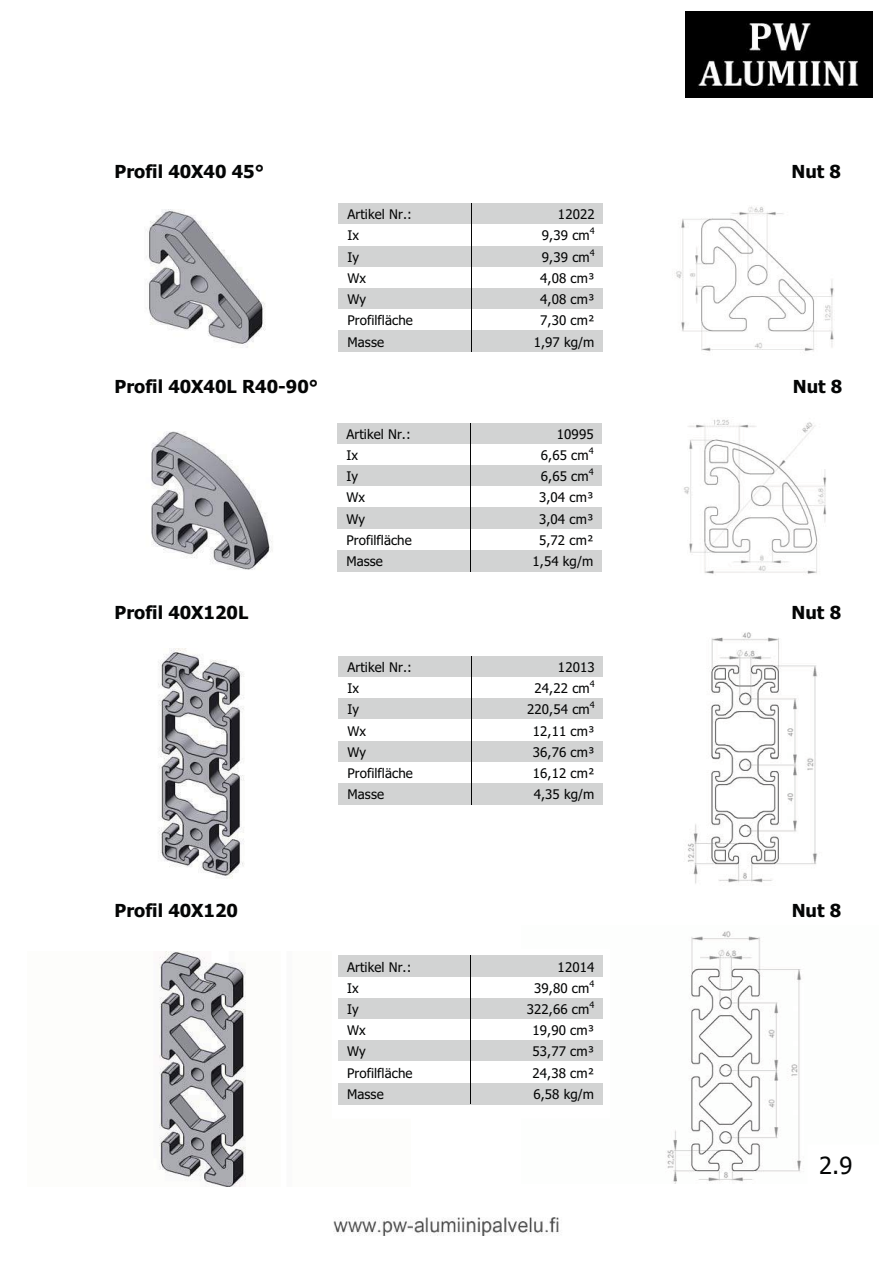
<style>
.page{position:relative;width:893px;height:1263px;background:#fff}
.page>*{position:absolute;margin:0;border:0;box-sizing:border-box;transform-origin:0 0}
.t1{font:23.7px "Tahoma";color:#040505}
.t2{font:700 18px "Tahoma";color:#040505}
.t3{font:13.35px "Tahoma";letter-spacing:.005em;color:#040505}
.t4{font:9px "Tahoma";color:#040505}
</style>
<div class="page">
<img style="left:147px;top:210px;width:119px;height:138px">
<img style="left:676px;top:206px;width:158px;height:146px">
<img style="left:151px;top:431px;width:122px;height:139px">
<img style="left:683px;top:419px;width:144px;height:155px">
<img style="left:158px;top:648px;width:86px;height:231px">
<img style="left:688px;top:632px;width:129px;height:252px">
<img style="left:159px;top:951px;width:87px;height:236px">
<img style="left:667px;top:931px;width:134px;height:252px">
<div style="left:338px;top:203px;width:133px;height:22px;background:#d2d3d3"></div>
<div style="left:471px;top:203px;width:132px;height:22px;background:#d2d3d3"></div>
<div style="left:338px;top:246px;width:133px;height:21px;background:#d2d3d3"></div>
<div style="left:471px;top:246px;width:132px;height:21px;background:#d2d3d3"></div>
<div style="left:338px;top:288px;width:133px;height:22px;background:#d2d3d3"></div>
<div style="left:471px;top:288px;width:132px;height:22px;background:#d2d3d3"></div>
<div style="left:338px;top:331px;width:133px;height:21px;background:#d2d3d3"></div>
<div style="left:471px;top:331px;width:132px;height:21px;background:#d2d3d3"></div>
<svg style="left:471px;top:203px;width:1px;height:149px"></svg>
<div style="left:337px;top:423px;width:133px;height:21px;background:#d2d3d3"></div>
<div style="left:470px;top:423px;width:132px;height:21px;background:#d2d3d3"></div>
<div style="left:337px;top:465px;width:133px;height:22px;background:#d2d3d3"></div>
<div style="left:470px;top:465px;width:132px;height:22px;background:#d2d3d3"></div>
<div style="left:337px;top:508px;width:133px;height:21px;background:#d2d3d3"></div>
<div style="left:470px;top:508px;width:132px;height:21px;background:#d2d3d3"></div>
<div style="left:337px;top:550px;width:133px;height:21px;background:#d2d3d3"></div>
<div style="left:470px;top:550px;width:132px;height:21px;background:#d2d3d3"></div>
<svg style="left:470px;top:423px;width:1px;height:148px"></svg>
<div style="left:338px;top:656px;width:133px;height:22px;background:#d2d3d3"></div>
<div style="left:471px;top:656px;width:132px;height:22px;background:#d2d3d3"></div>
<div style="left:338px;top:677px;width:133px;height:21px;background:#fff"></div>
<div style="left:471px;top:677px;width:132px;height:21px;background:#fff"></div>
<div style="left:338px;top:698px;width:133px;height:22px;background:#d2d3d3"></div>
<div style="left:471px;top:698px;width:132px;height:22px;background:#d2d3d3"></div>
<div style="left:338px;top:741px;width:133px;height:21px;background:#d2d3d3"></div>
<div style="left:471px;top:741px;width:132px;height:21px;background:#d2d3d3"></div>
<div style="left:338px;top:783px;width:133px;height:22px;background:#d2d3d3"></div>
<div style="left:471px;top:783px;width:132px;height:22px;background:#d2d3d3"></div>
<svg style="left:471px;top:656px;width:1px;height:149px"></svg>
<div style="left:338px;top:956px;width:132px;height:21px;background:#d2d3d3"></div>
<div style="left:471px;top:956px;width:131px;height:21px;background:#d2d3d3"></div>
<div style="left:338px;top:998px;width:132px;height:21px;background:#d2d3d3"></div>
<div style="left:471px;top:998px;width:131px;height:21px;background:#d2d3d3"></div>
<div style="left:338px;top:1041px;width:132px;height:21px;background:#d2d3d3"></div>
<div style="left:471px;top:1041px;width:131px;height:21px;background:#d2d3d3"></div>
<div style="left:338px;top:1083px;width:132px;height:21px;background:#d2d3d3"></div>
<div style="left:471px;top:1083px;width:131px;height:21px;background:#d2d3d3"></div>
<svg style="left:470px;top:956px;width:1px;height:148px"></svg>
<img style="left:685px;top:12px;width:187px;height:86px">
<img style="left:333px;top:1217px;width:226px;height:19px">
<h2 class="t2" style="left:115px;top:164px;width:151px">Profil 40X40 45°</h2>
<h2 class="t2" style="left:791px;top:164px;width:51px">Nut 8</h2>
<p class="t3" style="left:347px;top:209px;width:66px">Artikel Nr.:</p>
<p class="t3" style="left:558px;top:209px;width:38px">12022</p>
<p class="t3" style="left:347px;top:230px;width:13px">Ix</p>
<p class="t3" style="left:542px;top:230px;width:49px">9,39 cm</p>
<p class="t4" style="left:590px;top:228px;width:6px">4</p>
<p class="t3" style="left:347px;top:252px;width:13px">Iy</p>
<p class="t3" style="left:542px;top:252px;width:49px">9,39 cm</p>
<p class="t4" style="left:590px;top:249px;width:6px">4</p>
<p class="t3" style="left:347px;top:273px;width:20px">Wx</p>
<p class="t3" style="left:540px;top:273px;width:56px">4,08 cm³</p>
<p class="t3" style="left:347px;top:294px;width:20px">Wy</p>
<p class="t3" style="left:540px;top:294px;width:56px">4,08 cm³</p>
<p class="t3" style="left:347px;top:315px;width:67px">Profilfläche</p>
<p class="t3" style="left:540px;top:315px;width:56px">7,30 cm²</p>
<p class="t3" style="left:347px;top:336px;width:38px">Masse</p>
<p class="t3" style="left:533px;top:336px;width:62px">1,97 kg/m</p>
<h2 class="t2" style="left:115px;top:379px;width:205px">Profil 40X40L R40-90°</h2>
<h2 class="t2" style="left:792px;top:379px;width:51px">Nut 8</h2>
<p class="t3" style="left:346px;top:429px;width:66px">Artikel Nr.:</p>
<p class="t3" style="left:557px;top:429px;width:38px">10995</p>
<p class="t3" style="left:346px;top:450px;width:13px">Ix</p>
<p class="t3" style="left:541px;top:450px;width:49px">6,65 cm</p>
<p class="t4" style="left:589px;top:447px;width:6px">4</p>
<p class="t3" style="left:346px;top:471px;width:13px">Iy</p>
<p class="t3" style="left:541px;top:471px;width:49px">6,65 cm</p>
<p class="t4" style="left:589px;top:468px;width:6px">4</p>
<p class="t3" style="left:346px;top:492px;width:20px">Wx</p>
<p class="t3" style="left:539px;top:492px;width:56px">3,04 cm³</p>
<p class="t3" style="left:346px;top:514px;width:20px">Wy</p>
<p class="t3" style="left:539px;top:514px;width:56px">3,04 cm³</p>
<p class="t3" style="left:346px;top:535px;width:67px">Profilfläche</p>
<p class="t3" style="left:539px;top:535px;width:56px">5,72 cm²</p>
<p class="t3" style="left:346px;top:556px;width:38px">Masse</p>
<p class="t3" style="left:532px;top:556px;width:62px">1,54 kg/m</p>
<h2 class="t2" style="left:115px;top:606px;width:135px">Profil 40X120L</h2>
<h2 class="t2" style="left:791px;top:606px;width:51px">Nut 8</h2>
<p class="t3" style="left:347px;top:662px;width:66px">Artikel Nr.:</p>
<p class="t3" style="left:558px;top:662px;width:38px">12013</p>
<p class="t3" style="left:347px;top:683px;width:13px">Ix</p>
<p class="t3" style="left:534px;top:683px;width:57px">24,22 cm</p>
<p class="t4" style="left:590px;top:680px;width:6px">4</p>
<p class="t3" style="left:347px;top:704px;width:13px">Iy</p>
<p class="t3" style="left:527px;top:704px;width:64px">220,54 cm</p>
<p class="t4" style="left:590px;top:701px;width:6px">4</p>
<p class="t3" style="left:347px;top:725px;width:20px">Wx</p>
<p class="t3" style="left:533px;top:725px;width:63px">12,11 cm³</p>
<p class="t3" style="left:347px;top:747px;width:20px">Wy</p>
<p class="t3" style="left:533px;top:747px;width:63px">36,76 cm³</p>
<p class="t3" style="left:347px;top:768px;width:67px">Profilfläche</p>
<p class="t3" style="left:533px;top:768px;width:63px">16,12 cm²</p>
<p class="t3" style="left:347px;top:789px;width:38px">Masse</p>
<p class="t3" style="left:533px;top:789px;width:62px">4,35 kg/m</p>
<h2 class="t2" style="left:115px;top:903px;width:125px">Profil 40X120</h2>
<h2 class="t2" style="left:791px;top:903px;width:51px">Nut 8</h2>
<p class="t3" style="left:347px;top:961px;width:66px">Artikel Nr.:</p>
<p class="t3" style="left:557px;top:961px;width:38px">12014</p>
<p class="t3" style="left:347px;top:983px;width:13px">Ix</p>
<p class="t3" style="left:534px;top:983px;width:57px">39,80 cm</p>
<p class="t4" style="left:589px;top:980px;width:6px">4</p>
<p class="t3" style="left:347px;top:1004px;width:13px">Iy</p>
<p class="t3" style="left:527px;top:1004px;width:64px">322,66 cm</p>
<p class="t4" style="left:589px;top:1001px;width:6px">4</p>
<p class="t3" style="left:347px;top:1025px;width:20px">Wx</p>
<p class="t3" style="left:532px;top:1025px;width:63px">19,90 cm³</p>
<p class="t3" style="left:347px;top:1046px;width:20px">Wy</p>
<p class="t3" style="left:532px;top:1046px;width:63px">53,77 cm³</p>
<p class="t3" style="left:347px;top:1068px;width:67px">Profilfläche</p>
<p class="t3" style="left:532px;top:1068px;width:63px">24,38 cm²</p>
<p class="t3" style="left:347px;top:1089px;width:38px">Masse</p>
<p class="t3" style="left:533px;top:1089px;width:62px">6,58 kg/m</p>
<h1 class="t1" style="left:819px;top:1156px;width:35px">2.9</h1>
</div>
